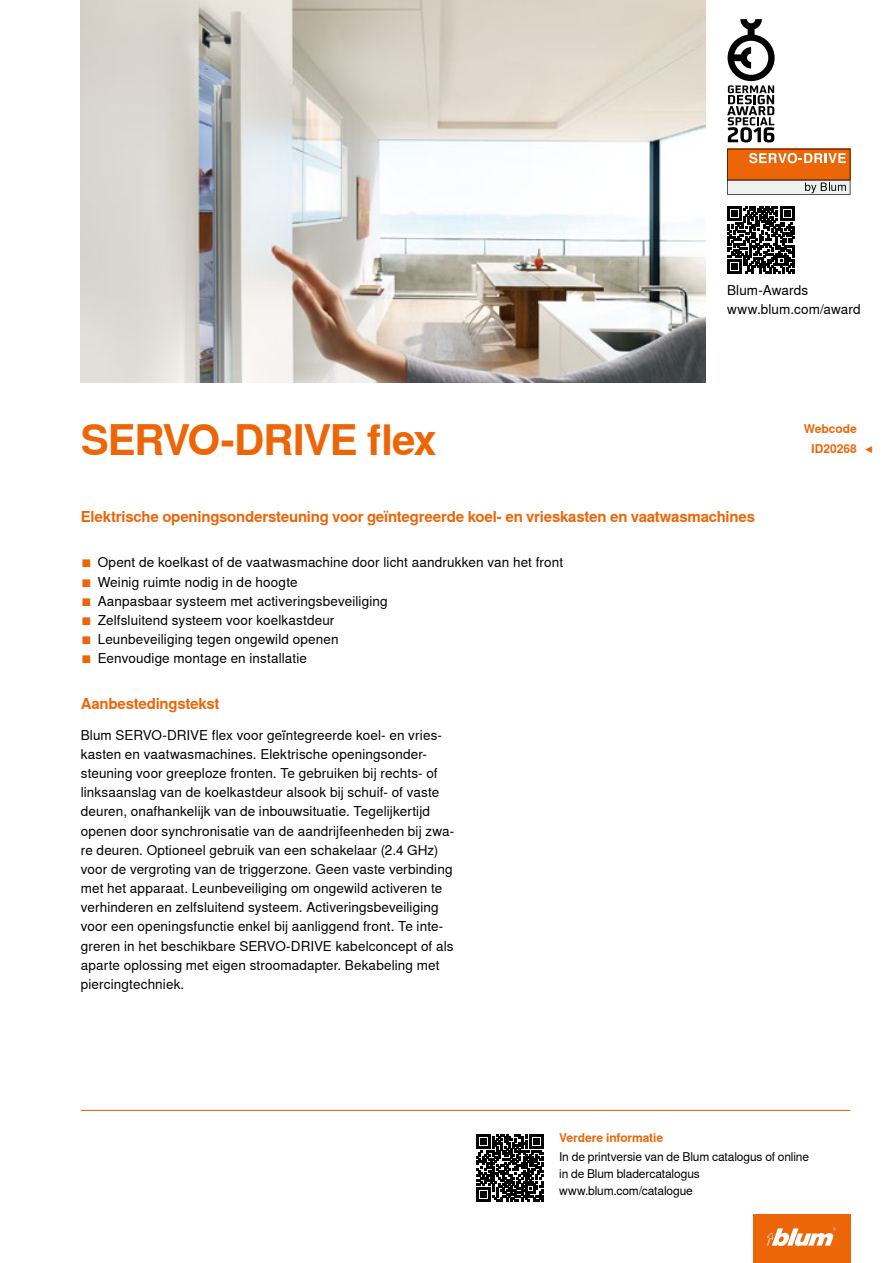
<style>
.page{position:relative;width:893px;height:1263px;background:#fff}
.page>*{position:absolute;margin:0;border:0;box-sizing:border-box;transform-origin:0 0}
.CB_AF_Ueber_Tit2{font:700 42px "Nimbus Sans Global";letter-spacing:-.04em;color:#ec6608}
.CB_AF_Ueber_Ber1o_li{font:700 15px "Nimbus Sans Global";letter-spacing:-.015em;color:#ec6608}
.CB_AF_FliesIMG_li{font:13.5px/19.2px "Nimbus Sans Global";letter-spacing:.01em;color:#000}
.CB_AF_Bes_IMG9{font:13.5px "Nimbus Sans Global";letter-spacing:.01em;color:#000}
.CB_AF_Fliess_li{font:12px "Nimbus Sans Global";letter-spacing:-.01em;color:#000}
.CB_AF_Ueber_Ber2o_li{font:700 12px "Nimbus Sans Global";letter-spacing:-.005em;color:#ec6608}
.CB_AF_Ueber_Ber2o_re{font:700 12px "Nimbus Sans Global";letter-spacing:-.005em;color:#ec6608}
.s1{color:#ec6608}
</style>
<div class="page">
<img style="left:81px;top:0;width:625px;height:383px">
<svg style="left:727px;top:19px;width:48px;height:123px"></svg>
<svg style="left:727px;top:149px;width:123px;height:46px"></svg>
<div style="left:753px;top:1214px;width:97px;height:49px;background:#ec6608"></div>
<svg style="left:767px;top:1227px;width:69px;height:19px"></svg>
<svg style="left:727px;top:206px;width:67px;height:68px"></svg>
<hr style="left:81px;top:1110px;width:769px;height:1px;background:#ec6608">
<svg style="left:476px;top:1134px;width:67px;height:67px"></svg>
<p class="CB_AF_Ueber_Tit2" style="left:81px;top:416px;width:358px">SERVO-DRIVE flex</p>
<p class="CB_AF_FliesIMG_li" style="left:727px;top:281px;width:83px">Blum-Awards</p>
<p class="CB_AF_FliesIMG_li" style="left:727px;top:300px;width:135px">www.blum.com/award</p>
<p class="CB_AF_Ueber_Ber2o_re" style="left:804px;top:422px;width:55px">Webcode</p>
<p class="CB_AF_Ueber_Ber2o_re" style="left:811px;top:441px;width:47px">ID20268</p>
<p class="CB_AF_Ueber_Ber2o_re" style="left:865px;top:441px;width:11px">◀</p>
<p class="CB_AF_Ueber_Ber1o_li" style="left:81px;top:508px;width:676px">Elektrische openingsondersteuning voor geïntegreerde koel- en vrieskasten en vaatwasmachines</p>
<p class="CB_AF_Bes_IMG9" style="left:81px;top:555px;width:484px"><span class="s1">■</span> Opent de koelkast of de vaatwasmachine door licht aandrukken van het front</p>
<p class="CB_AF_Bes_IMG9" style="left:81px;top:574px;width:218px"><span class="s1">■</span> Weinig ruimte nodig in de hoogte</p>
<p class="CB_AF_Bes_IMG9" style="left:81px;top:593px;width:308px"><span class="s1">■</span> Aanpasbaar systeem met activeringsbeveiliging</p>
<p class="CB_AF_Bes_IMG9" style="left:81px;top:612px;width:255px"><span class="s1">■</span> Zelfsluitend systeem voor koelkastdeur</p>
<p class="CB_AF_Bes_IMG9" style="left:81px;top:631px;width:259px"><span class="s1">■</span> Leunbeveiliging tegen ongewild openen</p>
<p class="CB_AF_Bes_IMG9" style="left:81px;top:651px;width:228px"><span class="s1">■</span> Eenvoudige montage en installatie</p>
<p class="CB_AF_Ueber_Ber1o_li" style="left:81px;top:695px;width:140px">Aanbestedingstekst</p>
<p class="CB_AF_FliesIMG_li" style="left:81px;top:725px;width:375px">Blum SERVO-DRIVE flex voor geïntegreerde koel- en vries&shy;kasten en vaatwasmachines. Elektrische openingsonder&shy;steuning voor greeploze fronten. Te gebruiken bij rechts- of linksaanslag van de koelkastdeur alsook bij schuif- of vaste deuren, onafhankelijk van de inbouwsituatie. Tegelijkertijd openen door synchronisatie van de aandrijfeenheden bij zwa&shy;re deuren. Optioneel gebruik van een schakelaar (2.4 GHz) voor de vergroting van de triggerzone. Geen vaste verbinding met het apparaat. Leunbeveiliging om ongewild activeren te verhinderen en zelfsluitend systeem. Activeringsbeveiliging voor een openingsfunctie enkel bij aanliggend front. Te inte&shy;greren in het beschikbare SERVO-DRIVE kabelconcept of als aparte oplossing met eigen stroomadapter. Bekabeling met piercingtechniek.</p>
<p class="CB_AF_Ueber_Ber2o_li" style="left:559px;top:1130px;width:106px">Verdere informatie</p>
<p class="CB_AF_Fliess_li" style="left:559px;top:1149px;width:251px">In de printversie van de Blum catalogus of online</p>
<p class="CB_AF_Fliess_li" style="left:559px;top:1166px;width:142px">in de Blum bladercatalogus</p>
<p class="CB_AF_Fliess_li" style="left:559px;top:1183px;width:135px">www.blum.com/catalogue</p>
</div>
